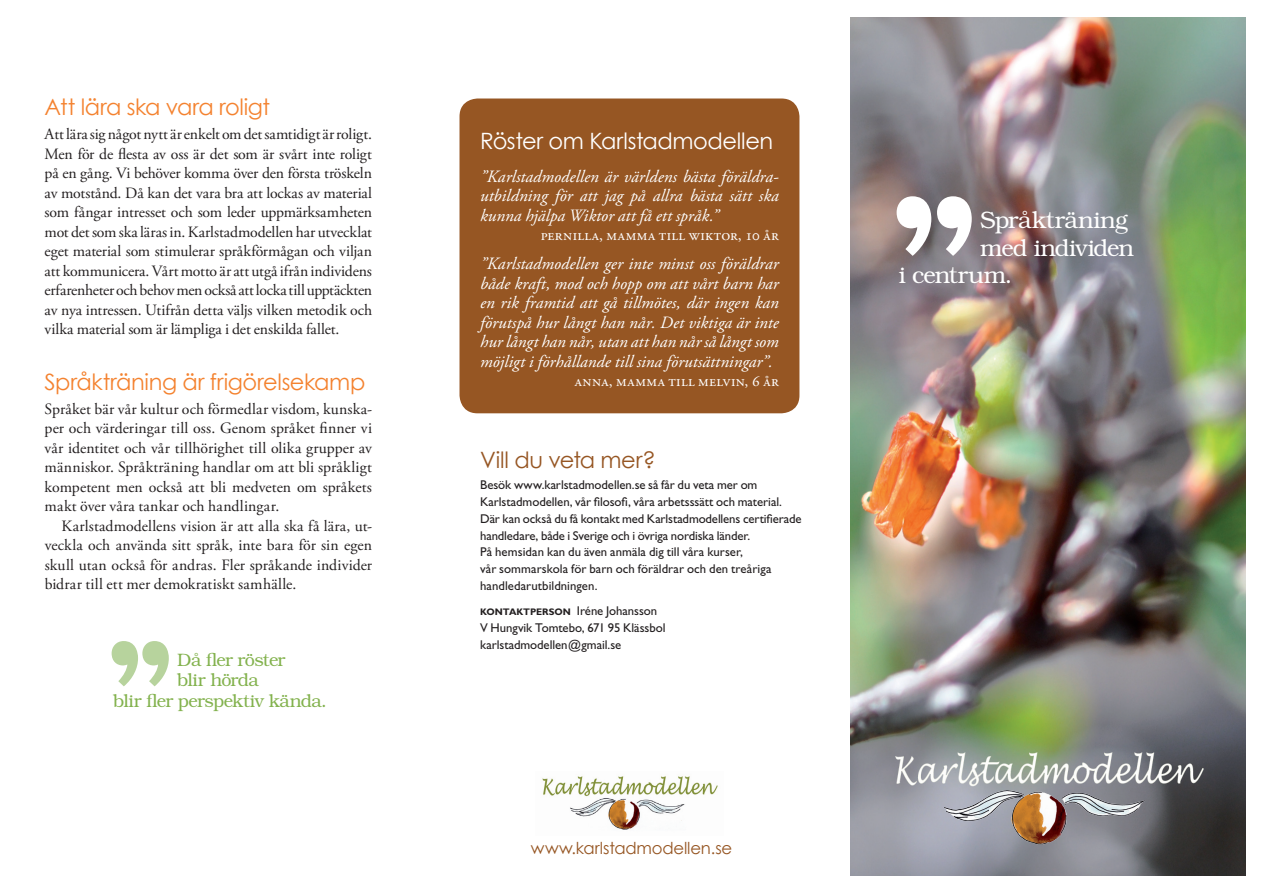
<style>
.page{position:relative;width:1263px;height:893px;background:#fff}
.page>*{position:absolute;margin:0;border:0;box-sizing:border-box;transform-origin:0 0}
.t1{font:300 23.55px "Bookman";letter-spacing:-.025em;color:#fff}
.t2{font:22.5px "Century Gothic";letter-spacing:-.015em;color:#f4822f}
.t3{font:22.5px "Century Gothic";letter-spacing:-.015em;color:#fff}
.t4{font:22.5px "Century Gothic";letter-spacing:-.015em;color:#965623}
.t5{font:300 18px "Bookman";letter-spacing:-.035em;color:#83b24e}
.t6{font:italic 17.25px/19.5px "Adobe Garamond Pro";color:#fff;text-align:justify}
.t7{font:16.5px "Century Gothic";letter-spacing:-.01em;color:#965623}
.t8{font:15.75px/19.5px "Adobe Garamond Pro";letter-spacing:.005em;color:#231f20;text-align:justify}
.t9{font:15.75px "Adobe Garamond Pro";letter-spacing:.145em;color:#fff}
.t10{font:15.75px "Adobe Garamond Pro";letter-spacing:.095em;color:#fff}
.t11{font:12.75px/16.8px "Gill Sans";letter-spacing:-.005em;color:#231f20}
.s1{font-weight:700;font-size:9.6px}
</style>
<div class="page">
<div style="left:459px;top:99px;width:340px;height:314px;background:#965623;border-radius:18px"></div>
<img style="left:542px;top:776px;width:176px;height:54px">
<img style="left:850px;top:17px;width:396px;height:859px">
<img style="left:882px;top:744px;width:332px;height:112px">
<svg style="left:112px;top:641px;width:57px;height:45px"></svg>
<svg style="left:868px;top:196px;width:104px;height:60px"></svg>
<h2 class="t2" style="left:45px;top:94px;width:227px">Att lära ska vara roligt</h2>
<p class="t8" style="left:45px;top:125px;width:329px">Att lära sig något nytt är enkelt om det samtidigt är roligt.<br>Men för de flesta av oss är det som är svårt inte roligt på en gång. Vi behöver komma över den första tröskeln av motstånd. Då kan det vara bra att lockas av material som fångar intresset och som leder uppmärksamheten mot det som ska läras in. Karlstadmodellen har utvecklat eget material som stimulerar språkförmågan och viljan att kommunicera. Vårt motto är att utgå ifrån individens erfarenheter och behov men också att locka till upptäckten av nya intressen. Utifrån detta väljs vilken metodik och vilka material som är lämpliga i det enskilda fallet.</p>
<h2 class="t2" style="left:45px;top:368px;width:322px">Språkträning är frigörelsekamp</h2>
<p class="t8" style="left:45px;top:400px;width:329px">Språket bär vår kultur och förmedlar visdom, kunska&shy;per och värderingar till oss. Genom språket finner vi vår identitet och vår tillhörighet till olika grupper av människor. Språkträning handlar om att bli språkligt kompetent men också att bli medveten om språkets makt över våra tankar och handlingar.</p>
<p class="t8" style="left:45px;top:517px;width:329px;text-indent:17px">Karlstadmodellens vision är att alla ska få lära, ut&shy;veckla och använda sitt språk, inte bara för sin egen skull utan också för andras. Fler språkande individer bidrar till ett mer demokratiskt samhälle.</p>
<p class="t5" style="left:177px;top:649px;width:110px">Då fler röster</p>
<p class="t5" style="left:177px;top:670px;width:83px">blir hörda</p>
<p class="t5" style="left:113px;top:691px;width:215px">blir fler perspektiv kända.</p>
<h2 class="t3" style="left:480px;top:127px;width:295px">Röster om Karlstadmodellen</h2>
<p class="t6" style="left:480px;top:167px;width:300px">”Karlstadmodellen är världens bästa föräldra&shy;utbildning för att jag på allra bästa sätt ska kunna hjälpa Wiktor att få ett språk.”</p>
<p class="t9" style="left:541px;top:226px;width:237px">pernilla, mamma till wiktor, 10 år</p>
<p class="t6" style="left:480px;top:255px;width:300px">”Karlstadmodellen ger inte minst oss föräldrar både kraft, mod och hopp om att vårt barn har en rik framtid att gå tillmötes, där ingen kan förutspå hur långt han når. Det viktiga är inte hur långt han når, utan att han når så långt som möjligt i förhållande till sina förutsättningar”.</p>
<p class="t10" style="left:575px;top:372px;width:203px">anna, mamma till melvin, 6 år</p>
<h2 class="t4" style="left:480px;top:446px;width:177px">Vill du veta mer?</h2>
<p class="t11" style="left:480px;top:477px;width:323px">Besök www.karlstadmodellen.se så får du veta mer om Karlstadmodellen, vår filosofi, våra arbetsssätt och material.<br>Där kan också du få kontakt med Karlstadmodellens certifierade handledare, både i Sverige och i övriga nordiska länder.<br>På hemsidan kan du även anmäla dig till våra kurser,<br>vår sommarskola för barn och föräldrar och den treåriga handledarutbildningen.</p>
<p class="t11" style="left:480px;top:603px;width:187px"><span class="s1">KONTAKTPERSON</span> Iréne Johansson<br>V Hungvik Tomtebo, 671 95 Klässbol karlstadmodellen@gmail.se</p>
<p class="t7" style="left:531px;top:838px;width:203px">www.karlstadmodellen.se</p>
<h1 class="t1" style="left:980px;top:207px;width:149px">Språkträning</h1>
<h1 class="t1" style="left:980px;top:234px;width:155px">med individen</h1>
<h1 class="t1" style="left:899px;top:262px;width:115px">i centrum.</h1>
</div>
